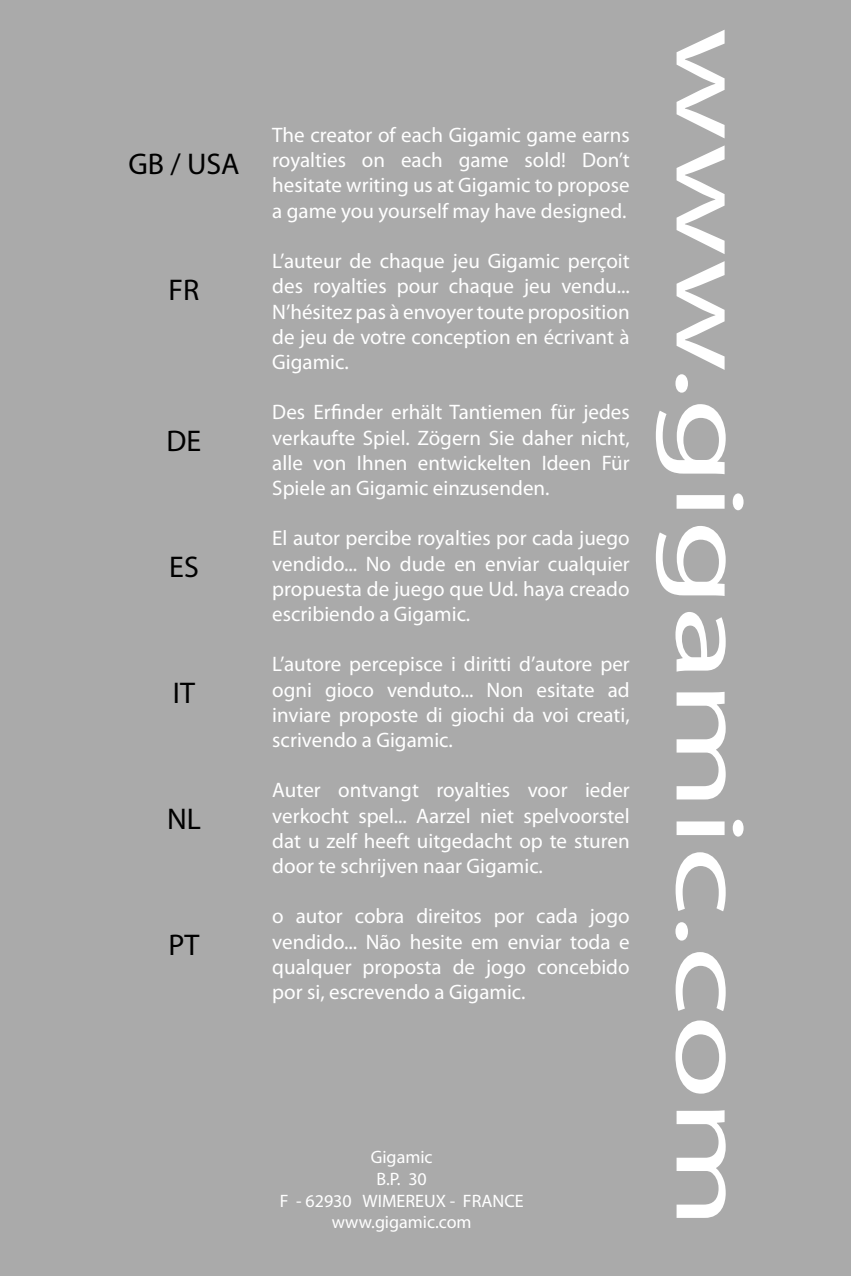
<style>
.page{position:relative;width:851px;height:1276px;background:#fff}
.page>*{position:absolute;margin:0;border:0;box-sizing:border-box;transform-origin:0 0}
.t1{font:99.3px "Myriad Pro";color:#fff;scale:1.56 1}
.t2{font:30px "Myriad Pro";color:#000}
.t3{font:21px/25.2px "Myriad Pro";color:#fff;text-align:justify}
.t4{font:18px/21.6px "Myriad Pro";color:#fff;text-align:center}
</style>
<div class="page">
<div style="left:0;top:0;width:850px;height:1276px;background:#aaa"></div>
<h2 class="t2" style="left:128px;top:148px;width:113px">GB / USA</h2>
<h2 class="t2" style="left:169px;top:274px;width:32px">FR</h2>
<h2 class="t2" style="left:167px;top:425px;width:36px">DE</h2>
<h2 class="t2" style="left:169px;top:551px;width:31px">ES</h2>
<h2 class="t2" style="left:173px;top:677px;width:24px">IT</h2>
<h2 class="t2" style="left:167px;top:803px;width:35px">NL</h2>
<h2 class="t2" style="left:168px;top:929px;width:32px">PT</h2>
<p class="t3" style="left:272px;top:123px;width:359px">The creator of each Gigamic game earns royalties on each game sold! Don’t hesitate writing us at Gigamic to propose a game you yourself may have designed.</p>
<p class="t3" style="left:272px;top:249px;width:359px">L’auteur de chaque jeu Gigamic perçoit des royalties pour chaque jeu vendu...<br>N’hésitez pas à envoyer toute proposition de jeu de votre conception en écrivant à Gigamic.</p>
<p class="t3" style="left:272px;top:400px;width:359px">Des Erfinder erhält Tantiemen für jedes verkaufte Spiel. Zögern Sie daher nicht, alle von Ihnen entwickelten Ideen Für Spiele an Gigamic einzusenden.</p>
<p class="t3" style="left:272px;top:526px;width:359px">El autor percibe royalties por cada juego vendido... No dude en enviar cualquier propuesta de juego que Ud. haya creado escribiendo a Gigamic.</p>
<p class="t3" style="left:272px;top:652px;width:359px">L’autore percepisce i diritti d’autore per ogni gioco venduto... Non esitate ad inviare proposte di giochi da voi creati, scrivendo a Gigamic.</p>
<p class="t3" style="left:272px;top:778px;width:359px">Auter ontvangt royalties voor ieder verkocht spel... Aarzel niet spelvoorstel dat u zelf heeft uitgedacht op te sturen door te schrijven naar Gigamic.</p>
<p class="t3" style="left:272px;top:904px;width:359px">o autor cobra direitos por cada jogo vendido... Não hesite em enviar toda e qualquer proposta de jogo concebido por si, escrevendo a Gigamic.</p>
<p class="t4" style="left:280px;top:1147px;width:245px">Gigamic<br>B.P. 30<br>F - 62930 WIMEREUX - FRANCE www.gigamic.com</p>
<h1 class="t1" style="left:764px;top:27px;width:772px;rotate:90deg">www.gigamic.com</h1>
</div>
